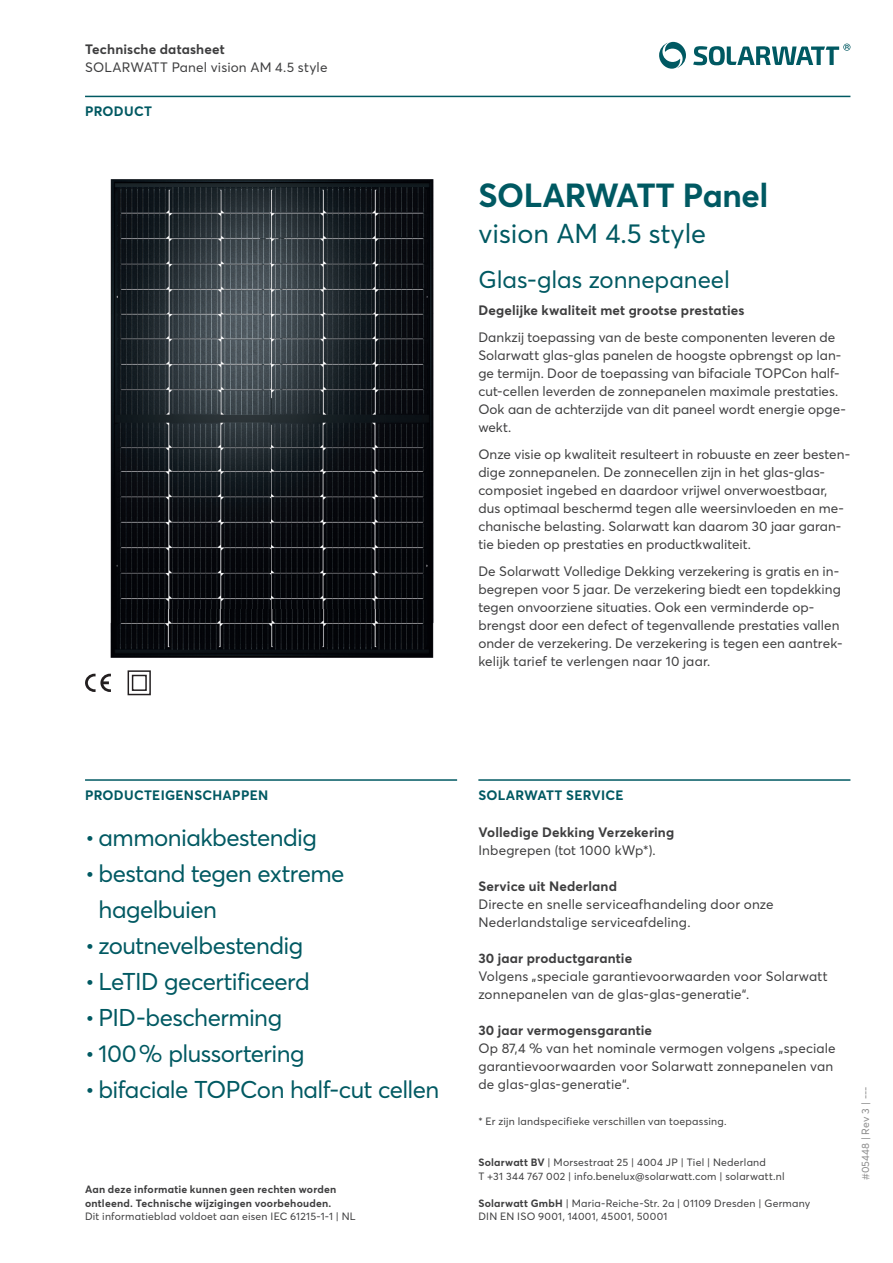
<style>
.page{position:relative;width:893px;height:1263px;background:#fff}
.page>*{position:absolute;margin:0;border:0;box-sizing:border-box;transform-origin:0 0}
.t1{font:700 33px "Averta";letter-spacing:-.01em;color:#005962}
.t2{font:27px "Averta";color:#005962}
.t3{font:24px/36px "Averta";letter-spacing:-.02em;color:#005962}
.t4{font:24px "Averta";color:#005962}
.t5{font:13.5px/18px "Averta";letter-spacing:.005em;color:#3e3e3f}
.t6{font:700 13.5px "Averta";letter-spacing:.015em;color:#3e3e3f}
.t7{font:700 13.5px "Averta";letter-spacing:.02em;color:#005962}
.t8{font:10.5px/13.5px "Averta";letter-spacing:.02em;color:#3e3e3f}
.t9{font:700 10.5px/13.5px "Averta";letter-spacing:.02em;color:#3e3e3f}
.t10{font:10.5px "Averta";color:rgb(25 25 25/.5)}
.s1{font-weight:700}
</style>
<div class="page">
<svg style="left:693px;top:44px;width:157px;height:21px"></svg>
<svg style="left:659px;top:42px;width:27px;height:27px"></svg>
<svg style="left:85px;top:674px;width:26px;height:18px"></svg>
<svg style="left:127px;top:670px;width:24px;height:26px"></svg>
<img style="left:111px;top:179px;width:322px;height:478px">
<hr style="left:85px;top:96px;width:765px;height:1px;background:#005962">
<hr style="left:85px;top:779px;width:372px;height:2px;background:#005962">
<hr style="left:478px;top:779px;width:372px;height:2px;background:#005962">
<p class="t6" style="left:85px;top:40px;width:141px">Technische datasheet</p>
<p class="t5" style="left:85px;top:58px;width:244px">SOLARWATT Panel vision AM 4.5 style</p>
<p class="t7" style="left:85px;top:102px;width:68px">PRODUCT</p>
<h1 class="t1" style="left:478px;top:172px;width:292px">SOLARWATT Panel</h1>
<h2 class="t2" style="left:478px;top:215px;width:229px">vision AM 4.5 style</h2>
<h3 class="t4" style="left:478px;top:263px;width:253px">Glas-glas zonnepaneel</h3>
<p class="t6" style="left:478px;top:301px;width:268px">Degelijke kwaliteit met grootse prestaties</p>
<p class="t5" style="left:478px;top:328px;width:369px">Dankzij toepassing van de beste componenten leveren de Solarwatt glas-glas panelen de hoogste opbrengst op lan&shy;ge termijn. Door de toepassing van bifaciale TOPCon half&shy;cut-cellen leverden de zonnepanelen maximale prestaties.<br>Ook aan de achterzijde van dit paneel wordt energie opge&shy;wekt.</p>
<p class="t5" style="left:478px;top:445px;width:373px">Onze visie op kwaliteit resulteert in robuuste en zeer besten&shy;dige zonnepanelen. De zonnecellen zijn in het glas-glas&shy;composiet ingebed en daardoor vrijwel onverwoestbaar, dus optimaal beschermd tegen alle weersinvloeden en me&shy;chanische belasting. Solarwatt kan daarom 30 jaar garan&shy;tie bieden op prestaties en productkwaliteit.</p>
<p class="t5" style="left:478px;top:562px;width:366px">De Solarwatt Volledige Dekking verzekering is gratis en in&shy;begrepen voor 5 jaar. De verzekering biedt een topdekking tegen onvoorziene situaties. Ook een verminderde op&shy;brengst door een defect of tegenvallende prestaties vallen onder de verzekering. De verzekering is tegen een aantrek&shy;kelijk tarief te verlengen naar 10 jaar.</p>
<p class="t7" style="left:85px;top:785px;width:185px">PRODUCTEIGENSCHAPPEN</p>
<h3 class="t3" style="left:85px;top:819px;width:233px">• ammoniakbestendig</h3>
<h3 class="t3" style="left:99px;top:855px;width:247px;text-indent:-13px">• bestand tegen extreme hagelbuien</h3>
<h3 class="t3" style="left:85px;top:927px;width:220px">• zoutnevelbestendig</h3>
<h3 class="t3" style="left:85px;top:963px;width:226px">• LeTID gecertificeerd</h3>
<h3 class="t3" style="left:85px;top:999px;width:199px">• PID-bescherming</h3>
<h3 class="t3" style="left:85px;top:1035px;width:221px">• 100% plussortering</h3>
<h3 class="t3" style="left:85px;top:1071px;width:356px">• bifaciale TOPCon half-cut cellen</h3>
<p class="t9" style="left:85px;top:1182px;width:253px">Aan deze informatie kunnen geen rechten worden ontleend. Technische wijzigingen voorbehouden.</p>
<p class="t8" style="left:85px;top:1209px;width:272px">Dit informatieblad voldoet aan eisen IEC 61215-1-1 | NL</p>
<p class="t7" style="left:478px;top:785px;width:147px">SOLARWATT SERVICE</p>
<p class="t6" style="left:478px;top:823px;width:197px">Volledige Dekking Verzekering</p>
<p class="t5" style="left:478px;top:841px;width:179px">Inbegrepen (tot 1000 kWp*).</p>
<p class="t6" style="left:478px;top:877px;width:140px">Service uit Nederland</p>
<p class="t5" style="left:478px;top:895px;width:297px">Directe en snelle serviceafhandeling door onze<br>Nederlandstalige serviceafdeling.</p>
<p class="t6" style="left:478px;top:949px;width:155px">30 jaar productgarantie</p>
<p class="t5" style="left:478px;top:967px;width:351px">Volgens „speciale garantievoorwaarden voor Solarwatt zonnepanelen van de glas-glas-generatie“.</p>
<p class="t6" style="left:478px;top:1021px;width:175px">30 jaar vermogensgarantie</p>
<p class="t5" style="left:478px;top:1039px;width:359px">Op 87,4 % van het nominale vermogen volgens „speciale garantievoorwaarden voor Solarwatt zonnepanelen van de glas-glas-generatie“.</p>
<p class="t8" style="left:478px;top:1114px;width:250px">* Er zijn landspecifieke verschillen van toepassing.</p>
<p class="t8" style="left:478px;top:1155px;width:308px"><span class="s1">Solarwatt BV</span> | Morsestraat 25 | 4004 JP | Tiel | Nederland<br>T +31 344 767 002 | info.benelux@solarwatt.com | solarwatt.nl</p>
<p class="t8" style="left:478px;top:1196px;width:333px"><span class="s1">Solarwatt GmbH</span> | Maria-Reiche-Str. 2a | 01109 Dresden | Germany<br>DIN EN ISO 9001, 14001, 45001, 50001</p>
<p class="t10" style="left:858px;top:1180px;width:95px;rotate:-90deg">#05448 | Rev 3 | ---</p>
</div>
